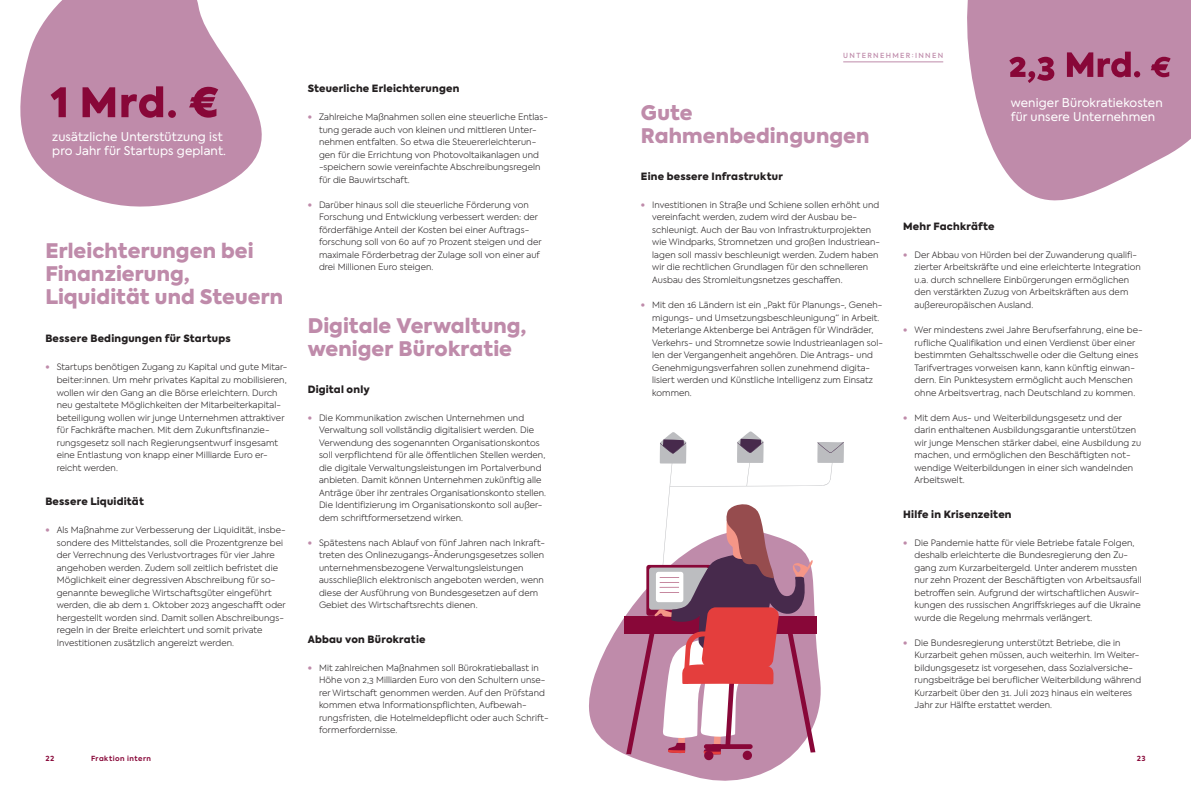
<style>
.page{position:relative;width:1191px;height:794px;background:#fff}
.page>*{position:absolute;margin:0;border:0;box-sizing:border-box;transform-origin:0 0}
.t1{font:900 20px/23px "Axiforma";letter-spacing:.005em;color:#bf8baa}
.t2{font:12px/14.4px "Axiforma";letter-spacing:.01em;color:#fff}
.t3{font:900 10px "Axiforma";letter-spacing:.02em;color:#231f20}
.t4{font:300 8.8px/12.5px "Axiforma";letter-spacing:.01em;color:#231f20}
.t5{font:700 7px "Axiforma";letter-spacing:.07em;color:#880738}
.t6{font:500 7px "Axiforma";letter-spacing:.19em;color:#bf8baa}
.s1{font-weight:900;color:#bf8baa}
</style>
<div class="page">
<svg style="left:967px;top:0;width:224px;height:201px;fill:#bf8baa"></svg>
<svg style="left:589px;top:618px;width:204px;height:163px;fill:#bf8baa"></svg>
<svg style="left:20px;top:0;width:242px;height:207px;fill:#bf8baa"></svg>
<svg style="left:51px;top:86px;width:167px;height:32px;background:#a8547b"></svg>
<svg style="left:1009px;top:52px;width:161px;height:31px;background:#ac5e83"></svg>
<div style="left:704px;top:751px;width:9px;height:9px;background:#880738;border-radius:50%"></div>
<div style="left:742px;top:750px;width:10px;height:10px;background:#880738;border-radius:50%"></div>
<svg style="left:626px;top:431px;width:218px;height:323px"></svg>
<hr style="left:843px;top:62px;width:100px;height:1px;background:#bf8baa">
<h2 class="t2" style="left:52px;top:129px;width:175px">zusätzliche Unterstützung ist pro Jahr für Startups geplant.</h2>
<h1 class="t1" style="left:45px;top:239px;width:239px">Erleichterungen bei<br>Finanzierung,<br>Liquidität und Steuern</h1>
<p class="t3" style="left:45px;top:332px;width:187px">Bessere Bedingungen für Startups</p>
<p class="t4" style="left:57px;top:361px;width:232px;text-indent:-11px"><span class="s1">•</span> Startups benötigen Zugang zu Kapital und gute Mitar&shy;beiter:innen. Um mehr privates Kapital zu mobilisieren, wollen wir den Gang an die Börse erleichtern. Durch neu gestaltete Möglichkeiten der Mitarbeiterkapital&shy;beteiligung wollen wir junge Unternehmen attraktiver für Fachkräfte machen. Mit dem Zukunftsfinanzie&shy;rungsgesetz soll nach Regierungsentwurf insgesamt eine Entlastung von knapp einer Milliarde Euro er&shy;reicht werden.</p>
<p class="t3" style="left:45px;top:494px;width:100px">Bessere Liquidität</p>
<p class="t4" style="left:57px;top:523px;width:231px;text-indent:-11px"><span class="s1">•</span> Als Maßnahme zur Verbesserung der Liquidität, insbe&shy;sondere des Mittelstandes, soll die Prozentgrenze bei der Verrechnung des Verlustvortrages für vier Jahre angehoben werden. Zudem soll zeitlich befristet die Möglichkeit einer degressiven Abschreibung für so&shy;genannte bewegliche Wirtschaftsgüter eingeführt werden, die ab dem 1. Oktober 2023 angeschafft oder hergestellt worden sind. Damit sollen Abschreibungs&shy;regeln in der Breite erleichtert und somit private Investitionen zusätzlich angereizt werden.</p>
<p class="t3" style="left:308px;top:82px;width:153px">Steuerliche Erleichterungen</p>
<p class="t4" style="left:319px;top:111px;width:230px;text-indent:-11px"><span class="s1">•</span> Zahlreiche Maßnahmen sollen eine steuerliche Entlas&shy;tung gerade auch von kleinen und mittleren Unter&shy;nehmen entfalten. So etwa die Steuererleichterun&shy;gen für die Errichtung von Photovoltaikanlagen und -speichern sowie vereinfachte Abschreibungsregeln für die Bauwirtschaft.</p>
<p class="t4" style="left:319px;top:198px;width:224px;text-indent:-11px"><span class="s1">•</span> Darüber hinaus soll die steuerliche Förderung von Forschung und Entwicklung verbessert werden: der förderfähige Anteil der Kosten bei einer Auftrags&shy;forschung soll von 60 auf 70 Prozent steigen und der maximale Förderbetrag der Zulage soll von einer auf drei Millionen Euro steigen.</p>
<h1 class="t1" style="left:308px;top:314px;width:220px">Digitale Verwaltung, weniger Bürokratie</h1>
<p class="t3" style="left:308px;top:382px;width:64px">Digital only</p>
<p class="t4" style="left:319px;top:411px;width:229px;text-indent:-11px"><span class="s1">•</span> Die Kommunikation zwischen Unternehmen und Verwaltung soll vollständig digitalisiert werden. Die Verwendung des sogenannten Organisationskontos soll verpflichtend für alle öffentlichen Stellen werden, die digitale Verwaltungsleistungen im Portalverbund anbieten. Damit können Unternehmen zukünftig alle Anträge über ihr zentrales Organisationskonto stellen.<br>Die Identifizierung im Organisationskonto soll außer&shy;dem schriftformersetzend wirken.</p>
<p class="t4" style="left:319px;top:536px;width:228px;text-indent:-11px"><span class="s1">•</span> Spätestens nach Ablauf von fünf Jahren nach Inkraft&shy;treten des Onlinezugangs-Änderungsgesetzes sollen unternehmensbezogene Verwaltungsleistungen ausschließlich elektronisch angeboten werden, wenn diese der Ausführung von Bundesgesetzen auf dem Gebiet des Wirtschaftsrechts dienen.</p>
<p class="t3" style="left:308px;top:632px;width:119px">Abbau von Bürokratie</p>
<p class="t4" style="left:319px;top:661px;width:231px;text-indent:-11px"><span class="s1">•</span> Mit zahlreichen Maßnahmen soll Bürokratieballast in Höhe von 2,3 Milliarden Euro von den Schultern unse&shy;rer Wirtschaft genommen werden. Auf den Prüfstand kommen etwa Informationspflichten, Aufbewah&shy;rungsfristen, die Hotelmeldepflicht oder auch Schrift&shy;formerfordernisse.</p>
<p class="t6" style="left:843px;top:51px;width:101px">UNTERNEHMER:INNEN</p>
<h1 class="t1" style="left:641px;top:102px;width:230px">Gute<br>Rahmenbedingungen</h1>
<p class="t3" style="left:641px;top:169px;width:143px">Eine bessere Infrastruktur</p>
<p class="t4" style="left:652px;top:198px;width:229px;text-indent:-11px"><span class="s1">•</span> Investitionen in Straße und Schiene sollen erhöht und vereinfacht werden, zudem wird der Ausbau be&shy;schleunigt. Auch der Bau von Infrastrukturprojekten wie Windparks, Stromnetzen und großen Industriean&shy;lagen soll massiv beschleunigt werden. Zudem haben wir die rechtlichen Grundlagen für den schnelleren Ausbau des Stromleitungsnetzes geschaffen.</p>
<p class="t4" style="left:652px;top:298px;width:232px;text-indent:-11px"><span class="s1">•</span> Mit den 16 Ländern ist ein „Pakt für Planungs-, Geneh&shy;migungs- und Umsetzungsbeschleunigung“ in Arbeit.<br>Meterlange Aktenberge bei Anträgen für Windräder, Verkehrs- und Stromnetze sowie Industrieanlagen sol&shy;len der Vergangenheit angehören. Die Antrags- und Genehmigungsverfahren sollen zunehmend digita&shy;lisiert werden und Künstliche Intelligenz zum Einsatz kommen.</p>
<h2 class="t2" style="left:1010px;top:95px;width:153px">weniger Bürokratiekosten für unsere Unternehmen</h2>
<p class="t3" style="left:903px;top:219px;width:93px">Mehr Fachkräfte</p>
<p class="t4" style="left:914px;top:248px;width:228px;text-indent:-11px"><span class="s1">•</span> Der Abbau von Hürden bei der Zuwanderung qualifi&shy;zierter Arbeitskräfte und eine erleichterte Integration u.a. durch schnellere Einbürgerungen ermöglichen den verstärkten Zuzug von Arbeitskräften aus dem außereuropäischen Ausland.</p>
<p class="t4" style="left:914px;top:323px;width:230px;text-indent:-11px"><span class="s1">•</span> Wer mindestens zwei Jahre Berufserfahrung, eine be&shy;rufliche Qualifikation und einen Verdienst über einer bestimmten Gehaltsschwelle oder die Geltung eines Tarifvertrages vorweisen kann, kann künftig einwan&shy;dern. Ein Punktesystem ermöglicht auch Menschen ohne Arbeitsvertrag, nach Deutschland zu kommen.</p>
<p class="t4" style="left:914px;top:411px;width:228px;text-indent:-11px"><span class="s1">•</span> Mit dem Aus- und Weiterbildungsgesetz und der darin enthaltenen Ausbildungsgarantie unterstützen wir junge Menschen stärker dabei, eine Ausbildung zu machen, und ermöglichen den Beschäftigten not&shy;wendige Weiterbildungen in einer sich wandelnden Arbeitswelt.</p>
<p class="t3" style="left:903px;top:507px;width:110px">Hilfe in Krisenzeiten</p>
<p class="t4" style="left:914px;top:536px;width:229px;text-indent:-11px"><span class="s1">•</span> Die Pandemie hatte für viele Betriebe fatale Folgen, deshalb erleichterte die Bundesregierung den Zu&shy;gang zum Kurzarbeitergeld. Unter anderem mussten nur zehn Prozent der Beschäftigten von Arbeitsausfall betroffen sein. Aufgrund der wirtschaftlichen Auswir&shy;kungen des russischen Angriffskrieges auf die Ukraine wurde die Regelung mehrmals verlängert.</p>
<p class="t4" style="left:914px;top:636px;width:228px;text-indent:-11px"><span class="s1">•</span> Die Bundesregierung unterstützt Betriebe, die in Kurzarbeit gehen müssen, auch weiterhin. Im Weiter&shy;bildungsgesetz ist vorgesehen, dass Sozialversiche&shy;rungsbeiträge bei beruflicher Weiterbildung während Kurzarbeit über den 31. Juli 2023 hinaus ein weiteres Jahr zur Hälfte erstattet werden.</p>
<p class="t5" style="left:45px;top:754px;width:10px">22</p>
<p class="t5" style="left:91px;top:754px;width:61px">Fraktion intern</p>
<p class="t5" style="left:1136px;top:754px;width:11px">23</p>
</div>
